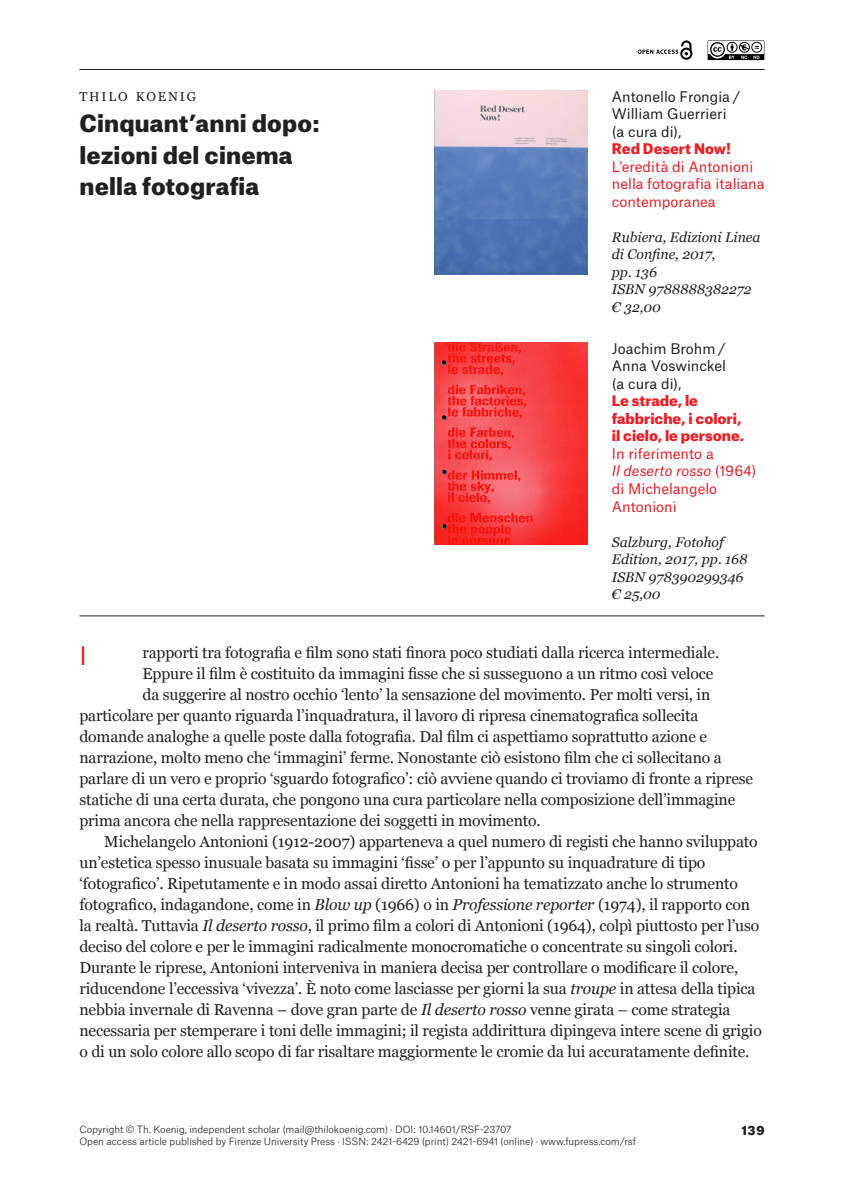
<style>
.page{position:relative;width:844px;height:1191px;background:#fff}
.page>*{position:absolute;margin:0;border:0;box-sizing:border-box;transform-origin:0 0}
.t1{font:24.5px "Atlas Grotesk";color:#ee1d23}
.t2{font:900 22.75px/31.5px "Atlas Grotesk";letter-spacing:.01em;color:#231f20}
.Recensioni_testo{font:15.75px/21px "Georgia";letter-spacing:-.01em;color:#231f20}
.t3{font:italic 14px/17.5px "Georgia";color:#231f20}
.t4{font:900 14px/17.5px "Atlas Grotesk";letter-spacing:-.005em;color:#ee1d23}
.t5{font:14px "Atlas Grotesk";color:#231f20}
.t6{font:14px/17.5px "Atlas Grotesk";color:#ee1d23}
.t7{font:12.78px "Georgia";letter-spacing:.145em;color:#231f20}
.t8{font:900 12.25px "Atlas Grotesk";color:#231f20}
.t9{font:300 9.62px "Atlas Grotesk";letter-spacing:-.005em;color:#231f20}
.s1{font-weight:400}
.s2{font-weight:400;font-style:italic}
.s3{font-style:italic}
</style>
<div class="page">
<hr style="left:79px;top:615px;width:685px;height:1px;background:#231f20">
<hr style="left:79px;top:69px;width:685px;height:1px;background:#231f20">
<svg style="left:637px;top:40px;width:55px;height:20px"></svg>
<svg style="left:707px;top:40px;width:57px;height:20px"></svg>
<img style="left:434px;top:342px;width:153px;height:202px">
<img style="left:434px;top:90px;width:153px;height:184px">
<p class="t7" style="left:79px;top:87px;width:118px">THILO KOENIG</p>
<p class="t2" style="left:79px;top:106px;width:242px">Cinquant’anni dopo:</p>
<p class="t2" style="left:79px;top:137px;width:215px">lezioni del cinema nella fotografia</p>
<p class="t5" style="left:611px;top:85px;width:130px">Antonello Frongia /</p>
<p class="t5" style="left:611px;top:103px;width:116px">William Guerrieri</p>
<p class="t5" style="left:611px;top:120px;width:71px">(a cura di),</p>
<p class="t4" style="left:611px;top:139px;width:121px">Red Desert Now!</p>
<p class="t6" style="left:611px;top:156px;width:154px">L’eredità di Antonioni nella fotografia italiana contemporanea</p>
<p class="t3" style="left:611px;top:228px;width:150px">Rubiera, Edizioni Linea di Confine, 2017,<br>pp. 136</p>
<p class="t3" style="left:611px;top:280px;width:141px">ISBN 9788888382272</p>
<p class="t3" style="left:611px;top:298px;width:50px">€ 32,00</p>
<p class="t5" style="left:611px;top:337px;width:115px">Joachim Brohm /</p>
<p class="t5" style="left:611px;top:355px;width:116px">Anna Voswinckel</p>
<p class="t5" style="left:611px;top:372px;width:71px">(a cura di),</p>
<p class="t4" style="left:611px;top:391px;width:146px">Le strade, le fabbriche, i colori,<br>il cielo, le persone.<br><span class="s1">In riferimento a<br></span><span class="s2">Il deserto rosso</span> <span class="s1">(1964) di Michelangelo<br>Antonioni</span></p>
<p class="t3" style="left:611px;top:532px;width:137px">Salzburg, Fotohof<br>Edition, 2017, pp. 168</p>
<p class="t3" style="left:611px;top:567px;width:133px">ISBN 978390299346</p>
<p class="t3" style="left:611px;top:585px;width:50px">€ 25,00</p>
<p class="Recensioni_testo" style="left:142px;top:641px;width:578px">rapporti tra fotografia e film sono stati finora poco studiati dalla ricerca intermediale.</p>
<p class="Recensioni_testo" style="left:142px;top:662px;width:572px">Eppure il film è costituito da immagini fisse che si susseguono a un ritmo così veloce</p>
<p class="Recensioni_testo" style="left:142px;top:683px;width:569px">da suggerire al nostro occhio ‘lento’ la sensazione del movimento. Per molti versi, in</p>
<p class="Recensioni_testo" style="left:79px;top:704px;width:620px">particolare per quanto riguarda l’inquadratura, il lavoro di ripresa cinematografica sollecita</p>
<p class="Recensioni_testo" style="left:79px;top:725px;width:629px">domande analoghe a quelle poste dalla fotografia. Dal film ci aspettiamo soprattutto azione e</p>
<p class="Recensioni_testo" style="left:79px;top:746px;width:643px">narrazione, molto meno che ‘immagini’ ferme. Nonostante ciò esistono film che ci sollecitano a</p>
<p class="Recensioni_testo" style="left:79px;top:767px;width:675px">parlare di un vero e proprio ‘sguardo fotografico’: ciò avviene quando ci troviamo di fronte a riprese</p>
<p class="Recensioni_testo" style="left:79px;top:788px;width:657px">statiche di una certa durata, che pongono una cura particolare nella composizione dell’immagine</p>
<p class="Recensioni_testo" style="left:79px;top:809px;width:462px">prima ancora che nella rappresentazione dei soggetti in movimento.</p>
<p class="Recensioni_testo" style="left:79px;top:830px;width:683px;text-indent:25px">Michelangelo Antonioni (1912-2007) apparteneva a quel numero di registi che hanno sviluppato un’estetica spesso inusuale basata su immagini ‘fisse’ o per l’appunto su inquadrature di tipo ‘fotografico’. Ripetutamente e in modo assai diretto Antonioni ha tematizzato anche lo strumento fotografico, indagandone, come in <span class="s3">Blow up</span> (1966) o in <span class="s3">Professione reporter</span> (1974), il rapporto con la realtà. Tuttavia <span class="s3">Il deserto rosso</span>, il primo film a colori di Antonioni (1964), colpì piuttosto per l’uso deciso del colore e per le immagini radicalmente monocromatiche o concentrate su singoli colori.<br>Durante le riprese, Antonioni interveniva in maniera decisa per controllare o modificare il colore, riducendone l’eccessiva ‘vivezza’. È noto come lasciasse per giorni la sua <span class="s3">troupe</span> in attesa della tipica nebbia invernale di Ravenna – dove gran parte de <span class="s3">Il deserto rosso</span> venne girata – come strategia necessaria per stemperare i toni delle immagini; il regista addirittura dipingeva intere scene di grigio o di un solo colore allo scopo di far risaltare maggiormente le cromie da lui accuratamente definite.</p>
<p class="t1" style="left:79px;top:636px;width:9px">I</p>
<p class="t9" style="left:79px;top:1121px;width:433px">Copyright © Th. Koenig, independent scholar (mail@thilokoenig.com) · DOI: 10.14601/RSF-23707</p>
<p class="t8" style="left:741px;top:1120px;width:24px">139</p>
<p class="t9" style="left:79px;top:1134px;width:558px">Open access article published by Firenze University Press · ISSN: 2421-6429 (print) 2421-6941 (online) · www.fupress.com/rsf</p>
</div>
